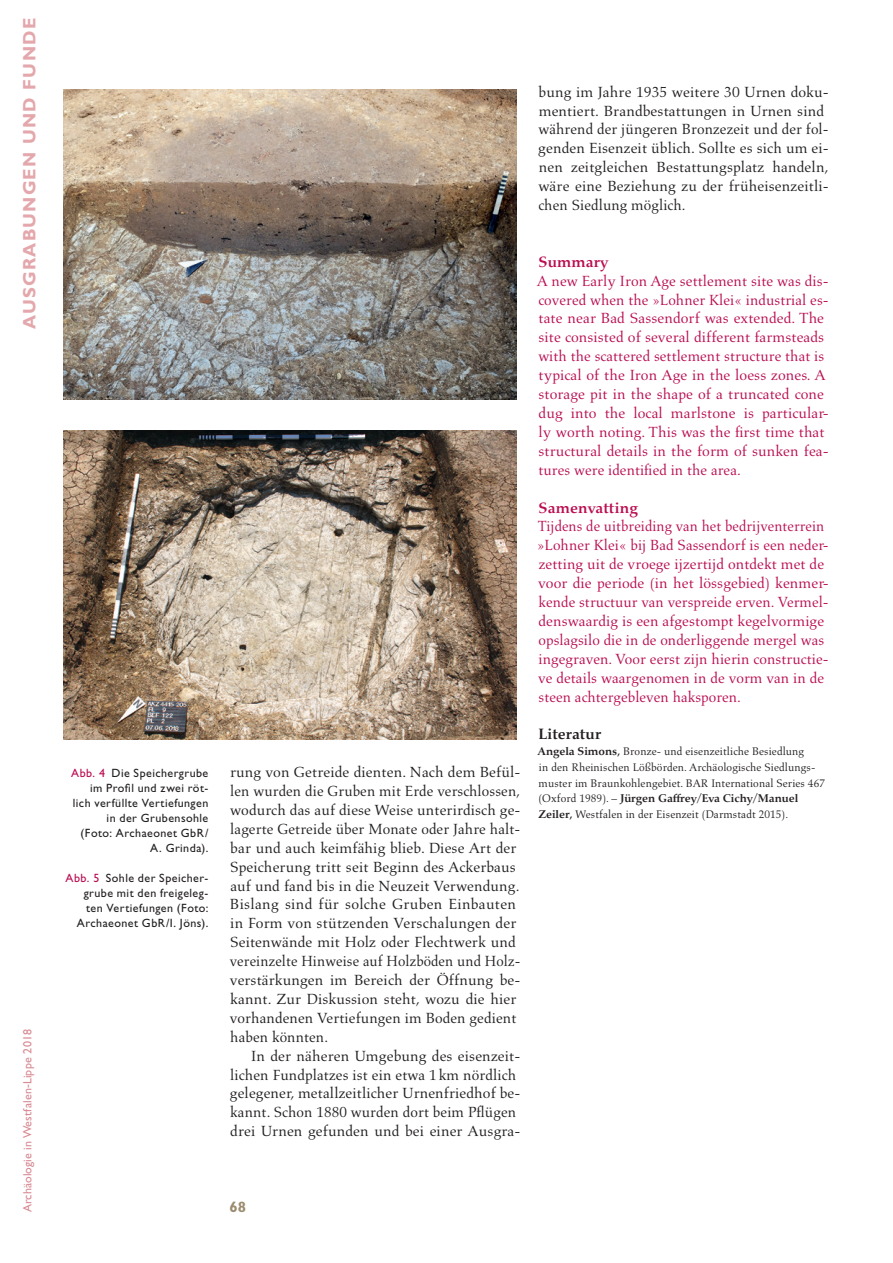
<style>
.page{position:relative;width:893px;height:1263px;background:#fff}
.page>*{position:absolute;margin:0;border:0;box-sizing:border-box;transform-origin:0 0}
.t1{font:18px "Gill Sans Std Bold 5";letter-spacing:.07em;color:#e3a7ac}
.t2{font:15px/18.9px "Aldus LT Std";letter-spacing:.005em;color:#231f20}
.t3{font:15px/18.9px "Aldus LT Std";letter-spacing:.005em;color:#ba0e51}
.t4{font:700 15px "Aldus Nova";letter-spacing:.015em;color:#ba0e51}
.t5{font:700 15px "Aldus Nova";letter-spacing:.015em;color:#231f20}
.t6{font:700 15px "Gill Sans Std";color:#9c8c6f}
.t7{font:12px/15px "Gill Sans Std";letter-spacing:.04em;color:#231f20;text-align:right}
.t8{font:12px "Gill Sans Std 5";letter-spacing:.01em;color:#d88a93}
.t9{font:11.25px/15.8px "Aldus LT Std";letter-spacing:.01em;color:#231f20}
.t10{font:11.25px "Aldus Nova Bold 2";color:#231f20}
.s1{color:#ba0e51}
.s2{font-family:"Aldus Nova";font-weight:700}
.s3{font-family:"Aldus LT Std"}
</style>
<div class="page">
<img style="left:64px;top:90px;width:453px;height:309px">
<img style="left:64px;top:430px;width:453px;height:309px">
<p class="t1" style="left:19px;top:329px;width:312px;rotate:-90deg">AUSGRABUNGEN UND FUNDE</p>
<p class="t8" style="left:21px;top:1212px;width:184px;rotate:-90deg">Archäologie in Westfalen-Lippe 2018</p>
<p class="t7" style="left:71px;top:765px;width:139px"><span class="s1">Abb. 4</span> Die Speichergrube im Profil und zwei röt&shy;lich verfüllte Vertiefungen in der Grubensohle<br>(Foto: Archaeonet GbR/<br>A. Grinda).</p>
<p class="t7" style="left:66px;top:870px;width:144px"><span class="s1">Abb. 5</span> Sohle der Speicher&shy;grube mit den freigeleg&shy;ten Vertiefungen (Foto:<br>Archaeonet GbR/I. Jöns).</p>
<p class="t2" style="left:538px;top:82px;width:292px">bung im Jahre 1935 weitere 30 Urnen doku&shy;mentiert. Brandbestattungen in Urnen sind während der jüngeren Bronzezeit und der fol&shy;genden Eisenzeit üblich. Sollte es sich um ei&shy;nen zeitgleichen Bestattungsplatz handeln, wäre eine Beziehung zu der früheisenzeitli&shy;chen Siedlung möglich.</p>
<p class="t2" style="left:230px;top:763px;width:292px">rung von Getreide dienten. Nach dem Befül&shy;len wurden die Gruben mit Erde verschlossen, wodurch das auf diese Weise unterirdisch ge&shy;lagerte Getreide über Monate oder Jahre halt&shy;bar und auch keimfähig blieb. Diese Art der Speicherung tritt seit Beginn des Ackerbaus auf und fand bis in die Neuzeit Verwendung.<br>Bislang sind für solche Gruben Einbauten in Form von stützenden Verschalungen der Seitenwände mit Holz oder Flechtwerk und vereinzelte Hinweise auf Holzböden und Holz&shy;verstärkungen im Bereich der Öffnung be&shy;kannt. Zur Diskussion steht, wozu die hier vorhandenen Vertiefungen im Boden gedient haben könnten.</p>
<p class="t2" style="left:230px;top:1046px;width:292px;text-indent:21px">In der näheren Umgebung des eisenzeit&shy;lichen Fundplatzes ist ein etwa 1 km nördlich gelegener, metallzeitlicher Urnenfriedhof be&shy;kannt. Schon 1880 wurden dort beim Pflügen drei Urnen gefunden und bei einer Ausgra-</p>
<p class="t4" style="left:538px;top:253px;width:71px">Summary</p>
<p class="t3" style="left:537px;top:271px;width:294px">A new Early Iron Age settlement site was dis&shy;covered when the »Lohner Klei« industrial es&shy;tate near Bad Sassendorf was extended. The site consisted of several different farmsteads with the scattered settlement structure that is typical of the Iron Age in the loess zones. A storage pit in the shape of a truncated cone dug into the local marlstone is particular&shy;ly worth noting. This was the first time that structural details in the form of sunken fea&shy;tures were identified in the area.</p>
<p class="t4" style="left:538px;top:498px;width:101px">Samenvatting</p>
<p class="t3" style="left:537px;top:517px;width:293px">Tijdens de uitbreiding van het bedrijventerrein »Lohner Klei« bij Bad Sassendorf is een neder&shy;zetting uit de vroege ijzertijd ontdekt met de voor die periode (in het lössgebied) kenmer&shy;kende structuur van verspreide erven. Vermel&shy;denswaardig is een afgestompt kegelvormige opslagsilo die in de onderliggende mergel was ingegraven. Voor eerst zijn hierin constructie&shy;ve details waargenomen in de vorm van in de steen achtergebleven haksporen.</p>
<p class="t5" style="left:538px;top:725px;width:64px">Literatur</p>
<p class="t9" style="left:537px;top:744px;width:289px"><span class="s2">Angela Simons,</span> Bronze- und eisenzeitliche Besiedlung<br>in den Rheinischen Lößbörden. Archäologische Siedlungs&shy;muster im Braunkohlengebiet. BAR International Series 467</p>
<p class="t10" style="left:538px;top:792px;width:261px"><span class="s3">(Oxford 1989). –</span> Jürgen Gaffrey/Eva Cichy/Manuel</p>
<p class="t9" style="left:538px;top:807px;width:251px"><span class="s2">Zeiler,</span> Westfalen in der Eisenzeit (Darmstadt 2015).</p>
<p class="t6" style="left:230px;top:1198px;width:18px">68</p>
</div>
